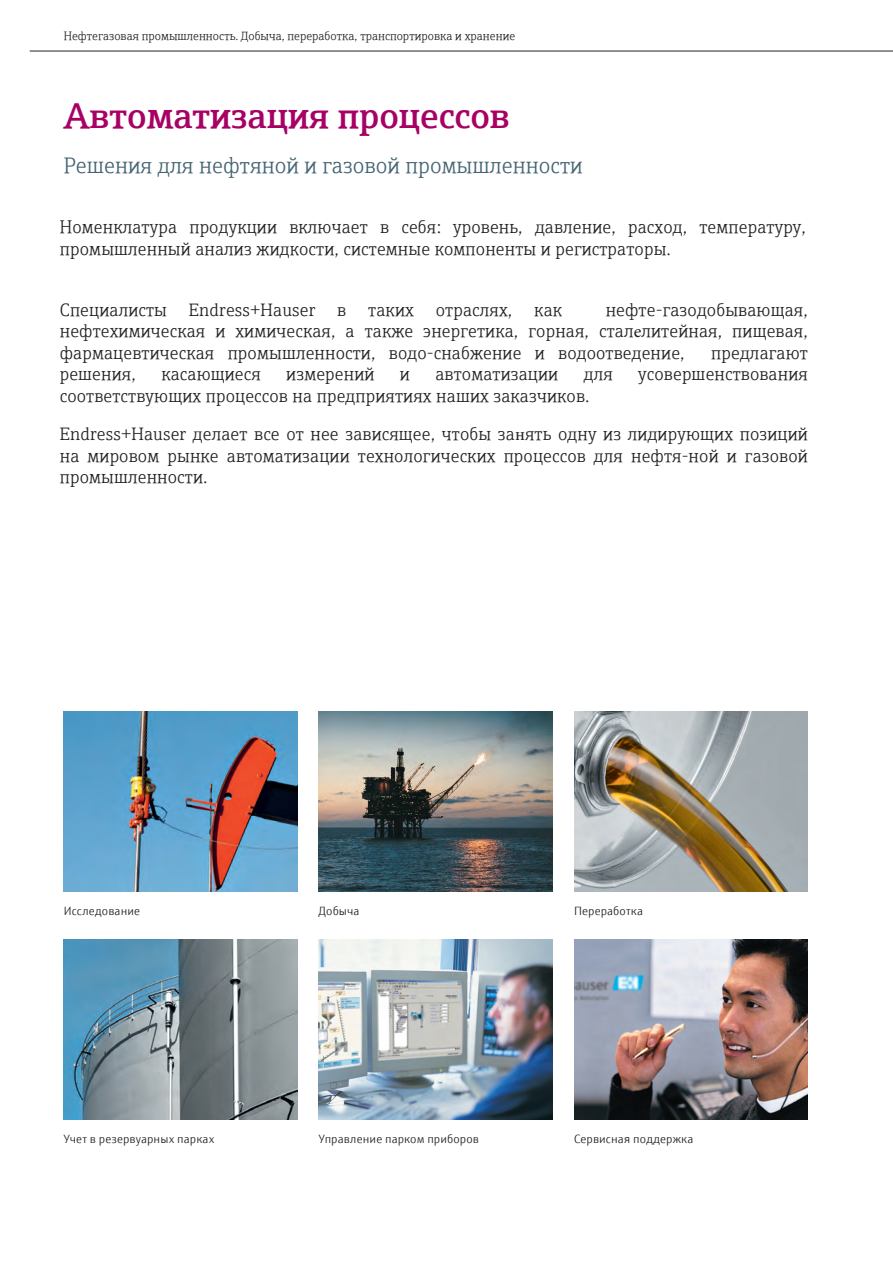
<style>
.page{position:relative;width:893px;height:1263px;background:#fff}
.page>*{position:absolute;margin:0;border:0;box-sizing:border-box;transform-origin:0 0}
.Brochure_Inside_Head{font:600 36px "E+H Serif";color:#a70164}
.Subheadline{font:300 22.5px "E+H Serif";color:#446472}
.Copy_Default{font:300 18px/21.5px "E+H Serif";letter-spacing:.01em;color:#231f20}
.Legend{font:300 12px "E+H Sans";letter-spacing:.015em;color:#231f20}
.t1{font:300 12px "E+H Serif";color:#231f20}
.s1{font-family:"Minion Pro";font-weight:400}
</style>
<div class="page">
<hr style="left:30px;top:51px;width:863px;height:1px;background:#231f20">
<img style="left:319px;top:711px;width:234px;height:181px">
<img style="left:574px;top:711px;width:234px;height:181px">
<img style="left:64px;top:711px;width:234px;height:181px">
<img style="left:574px;top:940px;width:234px;height:179px">
<img style="left:64px;top:940px;width:234px;height:179px">
<img style="left:319px;top:940px;width:234px;height:179px">
<p class="t1" style="left:64px;top:27px;width:453px">Нефтегазовая промышленность. Добыча, переработка, транспортировка и хранение</p>
<p class="Brochure_Inside_Head" style="left:64px;top:88px;width:447px">Автоматизация процессов</p>
<p class="Subheadline" style="left:64px;top:149px;width:520px">Решения для нефтяной и газовой промышленности</p>
<p class="Copy_Default" style="left:60px;top:215px;width:748px">Номенклатура продукции включает в себя: уровень, давление, расход, температуру, промышленный анализ жидкости, системные компоненты и регистраторы.</p>
<p class="Copy_Default" style="left:60px;top:298px;width:750px;text-align:justify;text-indent:546px">нефте-газодобывающая, нефтехимическая и химическая, а также энергетика, горная, стал<span class="s1">е</span>литейная, пищевая, фармацевтическая промышленности, водо-снабжение и водоотведение,</p>
<p class="Copy_Default" style="left:60px;top:298px;width:504px">Специалисты Endress+Hauser в таких отраслях, как</p>
<p class="Copy_Default" style="left:711px;top:341px;width:98px">предлагают</p>
<p class="Copy_Default" style="left:60px;top:362px;width:78px">решения,</p>
<p class="Copy_Default" style="left:161px;top:362px;width:101px">касающиеся</p>
<p class="Copy_Default" style="left:286px;top:362px;width:90px">измерений</p>
<p class="Copy_Default" style="left:400px;top:362px;width:11px">и</p>
<p class="Copy_Default" style="left:435px;top:362px;width:124px">автоматизации</p>
<p class="Copy_Default" style="left:584px;top:362px;width:31px">для</p>
<p class="Copy_Default" style="left:638px;top:362px;width:171px">усовершенствования</p>
<p class="Copy_Default" style="left:60px;top:375px;width:750px;line-height:38.4px">соответствующих процессов на предприятиях наших заказчиков.<br>Endress+Hauser делает все от нее зависящее, чтобы за<span class="s1">н</span>ять одну из лидирующих позиций</p>
<p class="Copy_Default" style="left:60px;top:444px;width:750px">на мировом рынке автоматизации технологических процессов для нефтя-ной и газовой промышленности.</p>
<p class="Legend" style="left:64px;top:902px;width:78px">Исследование</p>
<p class="Legend" style="left:319px;top:902px;width:42px">Добыча</p>
<p class="Legend" style="left:574px;top:902px;width:71px">Переработка</p>
<p class="Legend" style="left:64px;top:1130px;width:152px">Учет в резервуарных парках</p>
<p class="Legend" style="left:319px;top:1130px;width:161px">Управление парком приборов</p>
<p class="Legend" style="left:574px;top:1130px;width:121px">Сервисная поддержка</p>
</div>
